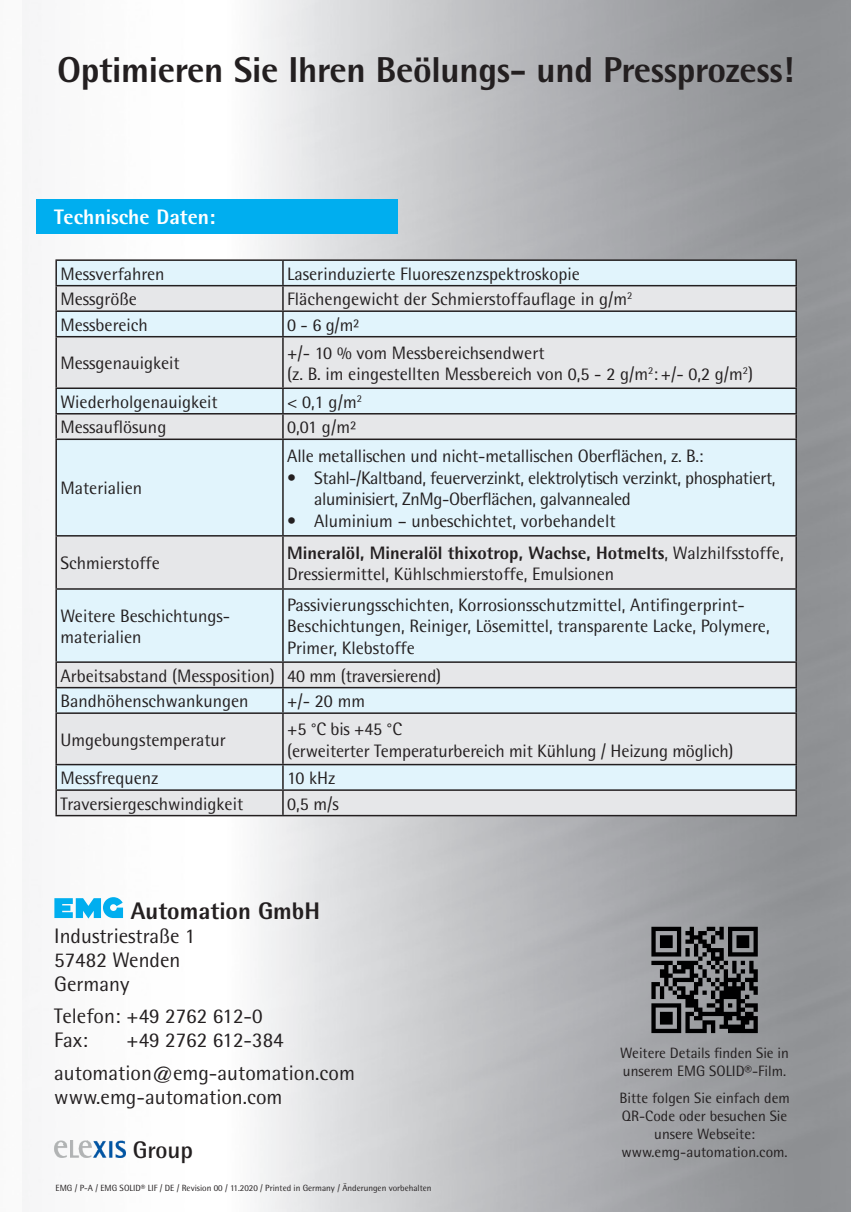
<style>
.page{position:relative;width:851px;height:1212px;background:#fff}
.page>*{position:absolute;margin:0;border:0;box-sizing:border-box;transform-origin:0 0}
.t1{font:800 36px "Rotis Semi Sans";letter-spacing:-.01em;color:#231f20}
.t2{font:800 24px "Rotis Semi Sans";color:#231f20}
.t3{font:700 24px "Rotis Semi Sans";color:#231f20}
.t4{font:21px/24px "Rotis Semi Sans";color:#231f20}
.t5{font:800 21px "Rotis Semi Sans";color:#fff}
.t6{font:18px/21.6px "Rotis Semi Sans";color:#231f20}
.t7{font:18px/21.6px "Rotis Semi Sans";letter-spacing:-.02em;color:#231f20}
.t8{font:15px/18px "Rotis Semi Sans";color:#231f20}
.t9{font:9px "Rotis Semi Sans";color:#231f20}
.s1{font-weight:800}
</style>
<div class="page">
<img style="left:22px;top:0;width:828px;height:1212px">
<div style="left:36px;top:200px;width:362px;height:34px;background:#00aeef"></div>
<svg style="left:651px;top:927px;width:106px;height:106px;background:#4a4b4d"></svg>
<div style="left:57px;top:261px;width:738px;height:24px;background:#e1f4fc"></div>
<svg style="left:57px;top:286px;width:738px;height:529px;background:#e2ecf1"></svg>
<hr style="left:55px;top:259px;width:228px;height:2px;background:#231f20">
<hr style="left:55px;top:261px;width:2px;height:24px;background:#231f20">
<hr style="left:283px;top:259px;width:513px;height:2px;background:#231f20">
<hr style="left:282px;top:261px;width:2px;height:24px;background:#231f20">
<hr style="left:55px;top:285px;width:228px;height:1px;background:#231f20">
<hr style="left:55px;top:286px;width:2px;height:24px;background:#231f20">
<hr style="left:283px;top:285px;width:513px;height:1px;background:#231f20">
<hr style="left:282px;top:286px;width:2px;height:24px;background:#231f20">
<hr style="left:55px;top:310px;width:228px;height:2px;background:#231f20">
<hr style="left:55px;top:312px;width:2px;height:24px;background:#231f20">
<hr style="left:283px;top:310px;width:513px;height:2px;background:#231f20">
<hr style="left:282px;top:312px;width:2px;height:24px;background:#231f20">
<svg style="left:795px;top:261px;width:1px;height:75px"></svg>
<hr style="left:55px;top:336px;width:228px;height:1px;background:#231f20">
<hr style="left:55px;top:337px;width:2px;height:50px;background:#231f20">
<hr style="left:283px;top:336px;width:513px;height:1px;background:#231f20">
<hr style="left:282px;top:337px;width:2px;height:50px;background:#231f20">
<hr style="left:795px;top:337px;width:1px;height:50px;background:#231f20">
<hr style="left:55px;top:389px;width:2px;height:24px;background:#231f20">
<hr style="left:282px;top:389px;width:2px;height:24px;background:#231f20">
<hr style="left:282px;top:414px;width:2px;height:24px;background:#231f20">
<hr style="left:55px;top:440px;width:2px;height:95px;background:#231f20">
<hr style="left:282px;top:440px;width:2px;height:95px;background:#231f20">
<hr style="left:795px;top:440px;width:1px;height:95px;background:#231f20">
<hr style="left:55px;top:535px;width:228px;height:1px;background:#231f20">
<hr style="left:55px;top:536px;width:2px;height:52px;background:#231f20">
<hr style="left:283px;top:535px;width:513px;height:1px;background:#231f20">
<hr style="left:282px;top:536px;width:2px;height:52px;background:#231f20">
<hr style="left:795px;top:536px;width:1px;height:52px;background:#231f20">
<hr style="left:55px;top:588px;width:228px;height:2px;background:#231f20">
<hr style="left:55px;top:590px;width:2px;height:71px;background:#231f20">
<hr style="left:283px;top:588px;width:513px;height:2px;background:#231f20">
<hr style="left:282px;top:590px;width:2px;height:71px;background:#231f20">
<hr style="left:795px;top:590px;width:1px;height:71px;background:#231f20">
<hr style="left:55px;top:661px;width:228px;height:2px;background:#231f20">
<hr style="left:55px;top:663px;width:2px;height:24px;background:#231f20">
<hr style="left:283px;top:661px;width:513px;height:2px;background:#231f20">
<hr style="left:282px;top:663px;width:2px;height:24px;background:#231f20">
<hr style="left:55px;top:688px;width:2px;height:24px;background:#231f20">
<hr style="left:282px;top:688px;width:2px;height:24px;background:#231f20">
<svg style="left:795px;top:663px;width:1px;height:49px"></svg>
<hr style="left:55px;top:687px;width:228px;height:1px;background:#231f20">
<hr style="left:283px;top:687px;width:513px;height:1px;background:#231f20">
<hr style="left:55px;top:712px;width:228px;height:2px;background:#231f20">
<hr style="left:55px;top:714px;width:2px;height:50px;background:#231f20">
<hr style="left:283px;top:712px;width:513px;height:2px;background:#231f20">
<hr style="left:795px;top:714px;width:1px;height:50px;background:#231f20">
<hr style="left:55px;top:764px;width:228px;height:1px;background:#231f20">
<hr style="left:55px;top:765px;width:2px;height:24px;background:#231f20">
<hr style="left:283px;top:764px;width:513px;height:1px;background:#231f20">
<hr style="left:55px;top:789px;width:228px;height:2px;background:#231f20">
<hr style="left:55px;top:791px;width:2px;height:24px;background:#231f20">
<hr style="left:283px;top:789px;width:513px;height:2px;background:#231f20">
<svg style="left:795px;top:765px;width:1px;height:50px"></svg>
<hr style="left:55px;top:815px;width:228px;height:1px;background:#231f20">
<hr style="left:283px;top:815px;width:513px;height:1px;background:#231f20">
<hr style="left:282px;top:714px;width:2px;height:50px;background:#231f20">
<hr style="left:282px;top:765px;width:2px;height:24px;background:#231f20">
<hr style="left:282px;top:791px;width:2px;height:24px;background:#231f20">
<hr style="left:55px;top:387px;width:228px;height:2px;background:#231f20">
<hr style="left:283px;top:387px;width:513px;height:2px;background:#231f20">
<hr style="left:55px;top:413px;width:228px;height:1px;background:#231f20">
<hr style="left:55px;top:414px;width:2px;height:24px;background:#231f20">
<hr style="left:283px;top:413px;width:513px;height:1px;background:#231f20">
<svg style="left:795px;top:389px;width:1px;height:49px"></svg>
<hr style="left:55px;top:438px;width:228px;height:2px;background:#231f20">
<hr style="left:283px;top:438px;width:513px;height:2px;background:#231f20">
<svg style="left:54px;top:897px;width:69px;height:21px"></svg>
<img style="left:54px;top:1140px;width:71px;height:17px">
<h1 class="t1" style="left:57px;top:47px;width:738px">Optimieren Sie Ihren Beölungs- und Pressprozess!</h1>
<p class="t5" style="left:54px;top:204px;width:163px">Technische Daten:</p>
<p class="t6" style="left:60px;top:263px;width:106px">Messverfahren</p>
<p class="t6" style="left:287px;top:263px;width:294px">Laserinduzierte Fluoreszenzspektroskopie</p>
<p class="t6" style="left:60px;top:288px;width:78px">Messgröße</p>
<p class="t6" style="left:287px;top:288px;width:346px">Flächengewicht der Schmierstoffauflage in g/m<sup>2</sup></p>
<p class="t6" style="left:60px;top:314px;width:89px">Messbereich</p>
<p class="t6" style="left:287px;top:314px;width:74px">0 - 6 g/m²</p>
<p class="t6" style="left:60px;top:352px;width:121px">Messgenauigkeit</p>
<p class="t6" style="left:287px;top:341px;width:467px">+/- 10 % vom Messbereichsendwert<br>(z. B. im eingestellten Messbereich von 0,5 - 2 g/m<sup>2</sup>: +/- 0,2 g/m<sup>2</sup>)</p>
<p class="t6" style="left:60px;top:391px;width:159px">Wiederholgenauigkeit</p>
<p class="t6" style="left:287px;top:391px;width:76px">&lt; 0,1 g/m<sup>2</sup></p>
<p class="t6" style="left:60px;top:416px;width:107px">Messauflösung</p>
<p class="t6" style="left:287px;top:416px;width:71px">0,01 g/m²</p>
<p class="t6" style="left:60px;top:477px;width:83px">Materialien</p>
<p class="t6" style="left:287px;top:445px;width:418px">Alle metallischen und nicht-metallischen Oberflächen, z. B.:</p>
<p class="t7" style="left:314px;top:467px;width:463px;text-indent:-27px">• Stahl-/Kaltband, feuerverzinkt, elektrolytisch verzinkt, phosphatiert, aluminisiert, ZnMg-Oberflächen, galvannealed</p>
<p class="t6" style="left:287px;top:510px;width:330px">• Aluminium – unbeschichtet, vorbehandelt</p>
<p class="t6" style="left:60px;top:552px;width:101px">Schmierstoffe</p>
<p class="t6" style="left:287px;top:542px;width:498px"><span class="s1">Mineralöl, Mineralöl thixotrop, Wachse, Hotmelts</span>, Walzhilfsstoffe,<br>Dressiermittel, Kühlschmierstoffe, Emulsionen</p>
<p class="t6" style="left:60px;top:605px;width:171px">Weitere Beschichtungs&shy;materialien</p>
<p class="t6" style="left:287px;top:594px;width:484px">Passivierungsschichten, Korrosionsschutzmittel, Antifingerprint-<br>Beschichtungen, Reiniger, Lösemittel, transparente Lacke, Polymere,<br>Primer, Klebstoffe</p>
<p class="t6" style="left:60px;top:663px;width:382px;line-height:25.5px">Arbeitsabstand (Messposition) 40 mm (traversierend)<br>Bandhöhenschwankungen</p>
<p class="t6" style="left:287px;top:690px;width:79px">+/- 20 mm</p>
<p class="t6" style="left:60px;top:729px;width:167px">Umgebungstemperatur</p>
<p class="t6" style="left:287px;top:718px;width:448px">+5 °C bis +45 °C<br>(erweiterter Temperaturbereich mit Kühlung / Heizung möglich)</p>
<p class="t6" style="left:60px;top:767px;width:100px">Messfrequenz</p>
<p class="t6" style="left:287px;top:767px;width:50px">10 kHz</p>
<p class="t6" style="left:60px;top:793px;width:184px">Traversiergeschwindigkeit</p>
<p class="t6" style="left:287px;top:793px;width:53px">0,5 m/s</p>
<h2 class="t2" style="left:131px;top:895px;width:191px">Automation GmbH</h2>
<p class="t4" style="left:54px;top:923px;width:143px">Industriestraße 1<br>57482 Wenden<br>Germany</p>
<p class="t4" style="left:54px;top:1004px;width:210px">Telefon: +49 2762 612-0<br>Fax:</p>
<p class="t4" style="left:54px;top:1024px;width:302px;line-height:32.5px;text-align:center">+49 2762 612-384 automation@emg-automation.com</p>
<p class="t4" style="left:54px;top:1085px;width:230px">www.emg-automation.com</p>
<h2 class="t3" style="left:133px;top:1135px;width:62px">Group</h2>
<p class="t9" style="left:55px;top:1183px;width:377px">EMG / P-A / EMG SOLID® LIF / DE / Revision 00 / 11.2020 / Printed in Germany / Änderungen vorbehalten</p>
<p class="t8" style="left:620px;top:1044px;width:170px">Weitere Details finden Sie in unserem EMG SOLID®-Film.</p>
<p class="t8" style="left:619px;top:1088px;width:172px;text-align:center">Bitte folgen Sie einfach dem<br>QR-Code oder besuchen Sie unsere Webseite: www.emg-automation.com.</p>
</div>
